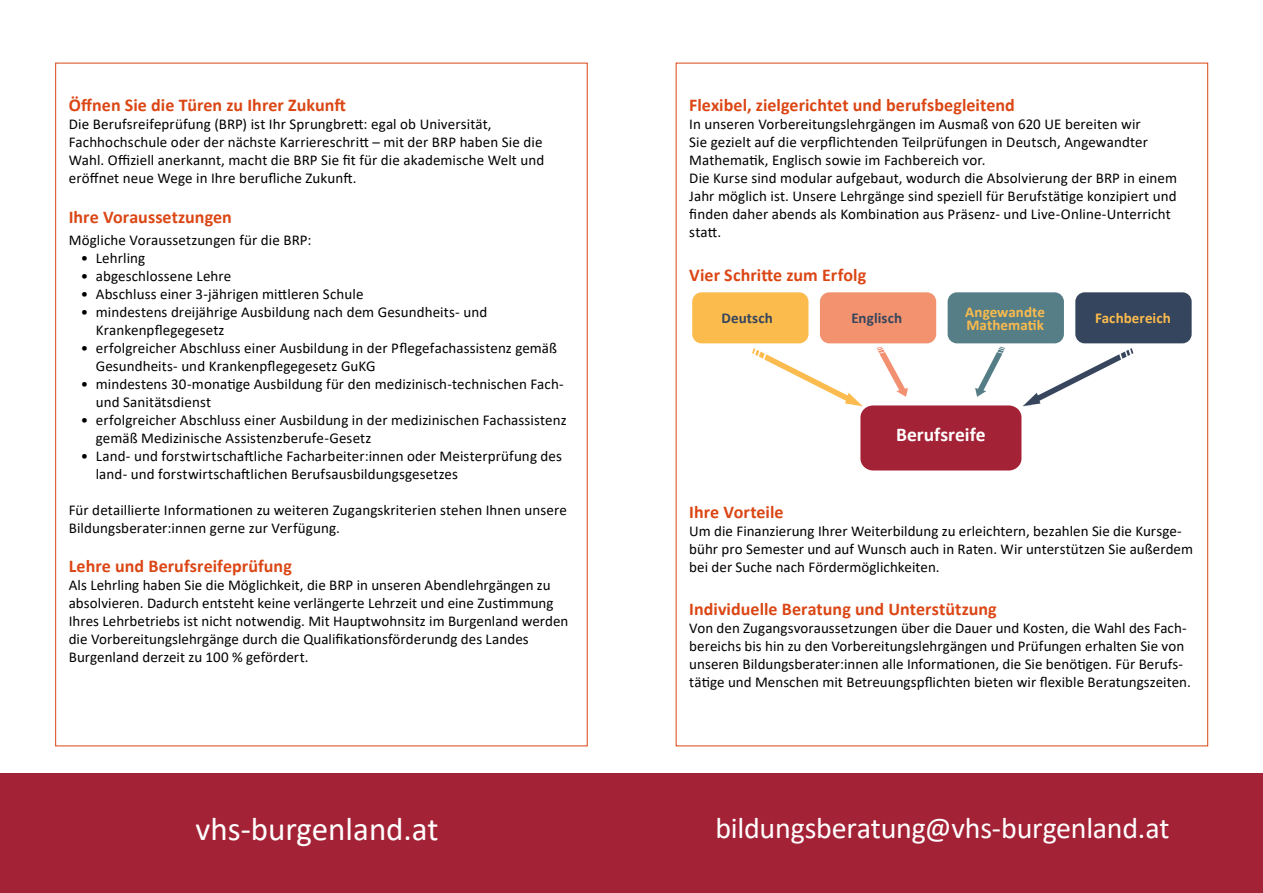
<style>
.page{position:relative;width:1263px;height:893px;background:#fff}
.page>*{position:absolute;margin:0;border:0;box-sizing:border-box;transform-origin:0 0}
.t1{font:33px "Calibri";color:#fff}
.t2{font:30px "Calibri";letter-spacing:-.01em;color:#fff}
.t3{font:700 19.5px "Calibri";color:#fff}
.t4{font:700 18px "Calibri";letter-spacing:.005em;color:#db4614}
.t5{font:15px/18px "Calibri";letter-spacing:.005em;color:#000}
.t6{font:700 15px/13.5px "Calibri";letter-spacing:.005em;color:#fbbb4d}
.t7{font:700 15px "Calibri";letter-spacing:.01em;color:#35455d}
</style>
<div class="page">
<div style="left:0;top:774px;width:1263px;height:119px;background:#a42236"></div>
<div style="left:692px;top:292px;width:116px;height:51px;background:#fbbb4d;border-radius:9px"></div>
<div style="left:820px;top:292px;width:116px;height:51px;background:#f2926e;border-radius:9px"></div>
<div style="left:948px;top:292px;width:116px;height:51px;background:#567e86;border-radius:9px"></div>
<div style="left:1075px;top:292px;width:117px;height:51px;background:#35455d;border-radius:9px"></div>
<div style="left:860px;top:405px;width:161px;height:65px;background:#a42236;border-radius:12px"></div>
<svg style="left:876px;top:347px;width:32px;height:50px"></svg>
<svg style="left:975px;top:347px;width:30px;height:50px"></svg>
<svg style="left:752px;top:348px;width:111px;height:58px"></svg>
<svg style="left:1023px;top:348px;width:110px;height:58px"></svg>
<p class="t4" style="left:69px;top:93px;width:279px">Öffnen Sie die Türen zu Ihrer Zukunft</p>
<p class="t5" style="left:69px;top:115px;width:477px">Die Berufsreifeprüfung (BRP) ist Ihr Sprungbrett: egal ob Universität, Fachhochschule oder der nächste Karriereschritt – mit der BRP haben Sie die Wahl. Offiziell anerkannt, macht die BRP Sie fit für die akademische Welt und eröffnet neue Wege in Ihre berufliche Zukunft.</p>
<p class="t4" style="left:69px;top:204px;width:165px">Ihre Voraussetzungen</p>
<p class="t5" style="left:69px;top:230px;width:244px">Mögliche Voraussetzungen für die BRP:</p>
<p class="t5" style="left:81px;top:248px;width:66px">• Lehrling</p>
<p class="t5" style="left:81px;top:266px;width:152px">• abgeschlossene Lehre</p>
<p class="t5" style="left:81px;top:284px;width:284px">• Abschluss einer 3-jährigen mittleren Schule</p>
<p class="t5" style="left:96px;top:302px;width:393px;text-indent:-15px">• mindestens dreijährige Ausbildung nach dem Gesundheits- und<br>Krankenpflegegesetz</p>
<p class="t5" style="left:96px;top:338px;width:463px;text-indent:-15px">• erfolgreicher Abschluss einer Ausbildung in der Pflegefachassistenz gemäß<br>Gesundheits- und Krankenpflegegesetz GuKG</p>
<p class="t5" style="left:96px;top:374px;width:469px;text-indent:-15px">• mindestens 30-monatige Ausbildung für den medizinisch-technischen Fach&shy;und Sanitätsdienst</p>
<p class="t5" style="left:96px;top:410px;width:472px;text-indent:-15px">• erfolgreicher Abschluss einer Ausbildung in der medizinischen Fachassistenz gemäß Medizinische Assistenzberufe-Gesetz</p>
<p class="t5" style="left:96px;top:446px;width:468px;text-indent:-15px">• Land- und forstwirtschaftliche Facharbeiter:innen oder Meisterprüfung des land- und forstwirtschaftlichen Berufsausbildungsgesetzes</p>
<p class="t5" style="left:69px;top:500px;width:500px">Für detaillierte Informationen zu weiteren Zugangskriterien stehen Ihnen unsere<br>Bildungsberater:innen gerne zur Verfügung.</p>
<p class="t4" style="left:69px;top:553px;width:225px">Lehre und Berufsreifeprüfung</p>
<p class="t5" style="left:69px;top:576px;width:501px">Als Lehrling haben Sie die Möglichkeit, die BRP in unseren Abendlehrgängen zu absolvieren. Dadurch entsteht keine verlängerte Lehrzeit und eine Zustimmung Ihres Lehrbetriebs ist nicht notwendig. Mit Hauptwohnsitz im Burgenland werden die Vorbereitungslehrgänge durch die Qualifikationsförderundg des Landes Burgenland derzeit zu 100 % gefördert.</p>
<p class="t4" style="left:689px;top:93px;width:327px">Flexibel, zielgerichtet und berufsbegleitend</p>
<p class="t5" style="left:689px;top:115px;width:489px">In unseren Vorbereitungslehrgängen im Ausmaß von 620 UE bereiten wir<br>Sie gezielt auf die verpflichtenden Teilprüfungen in Deutsch, Angewandter Mathematik, Englisch sowie im Fachbereich vor.<br>Die Kurse sind modular aufgebaut, wodurch die Absolvierung der BRP in einem Jahr möglich ist. Unsere Lehrgänge sind speziell für Berufstätige konzipiert und finden daher abends als Kombination aus Präsenz- und Live-Online-Unterricht statt.</p>
<p class="t4" style="left:689px;top:262px;width:179px">Vier Schritte zum Erfolg</p>
<p class="t7" style="left:721px;top:308px;width:53px">Deutsch</p>
<p class="t7" style="left:851px;top:308px;width:52px">Englisch</p>
<p class="t6" style="left:965px;top:305px;width:81px">Angewandte<br>Mathematik</p>
<p class="t6" style="left:1095px;top:312px;width:77px">Fachbereich</p>
<h3 class="t3" style="left:896px;top:421px;width:91px">Berufsreife</h3>
<p class="t4" style="left:689px;top:499px;width:96px">Ihre Vorteile</p>
<p class="t5" style="left:689px;top:522px;width:505px">Um die Finanzierung Ihrer Weiterbildung zu erleichtern, bezahlen Sie die Kursge&shy;bühr pro Semester und auf Wunsch auch in Raten. Wir unterstützen Sie außerdem bei der Suche nach Fördermöglichkeiten.</p>
<p class="t4" style="left:689px;top:597px;width:309px">Individuelle Beratung und Unterstützung</p>
<p class="t5" style="left:689px;top:619px;width:503px">Von den Zugangsvoraussetzungen über die Dauer und Kosten, die Wahl des Fach&shy;bereichs bis hin zu den Vorbereitungslehrgängen und Prüfungen erhalten Sie von unseren Bildungsberater:innen alle Informationen, die Sie benötigen. Für Berufs&shy;tätige und Menschen mit Betreuungspflichten bieten wir flexible Beratungszeiten.</p>
<h1 class="t1" style="left:196px;top:806px;width:244px">vhs-burgenland.at</h1>
<h2 class="t2" style="left:715px;top:807px;width:455px">bildungsberatung@vhs-burgenland.at</h2>
</div>
